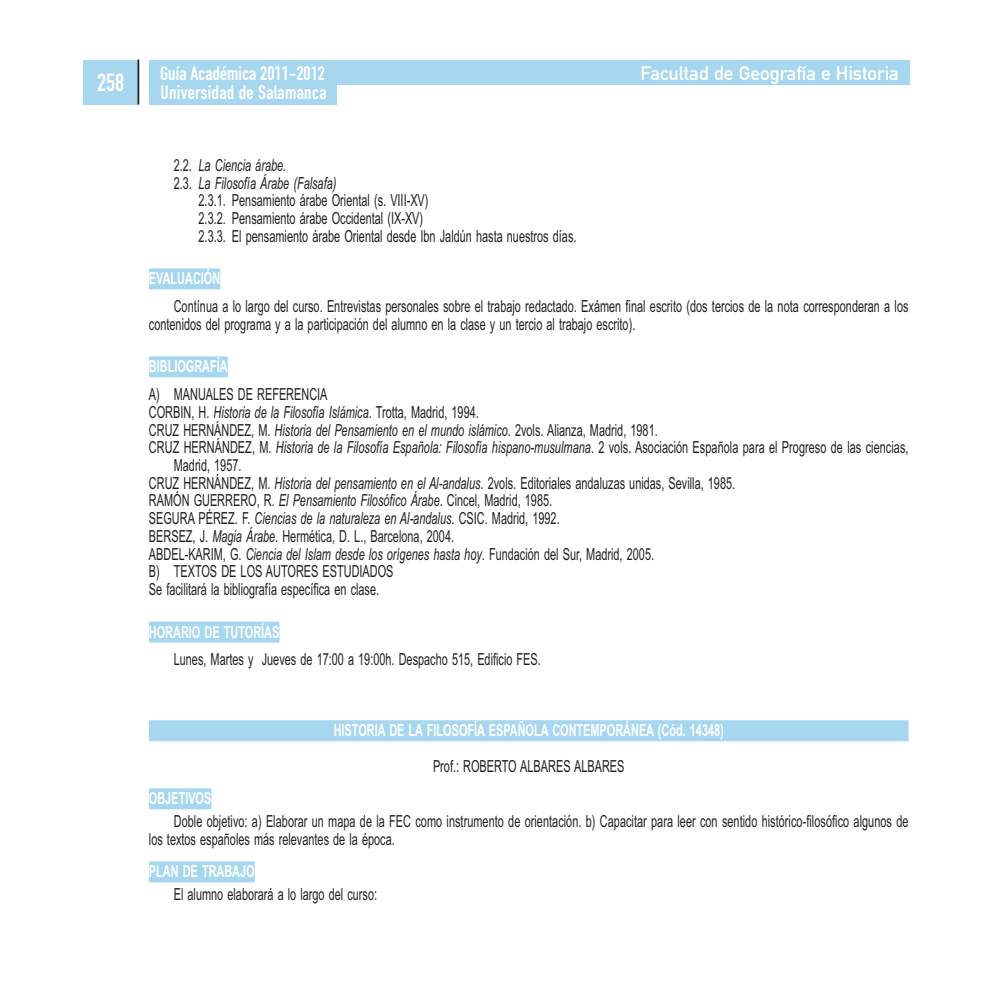
<style>
.page{position:relative;width:993px;height:993px;background:#fff}
.page>*{position:absolute;margin:0;border:0;box-sizing:border-box;transform-origin:0 0}
.t1{font:24.5px "DIN Engschrift Alternate";color:#fff}
.t2{font:19.25px "DIN Engschrift Alternate";letter-spacing:.01em;color:#fff}
.t3{font:19.25px "DIN Mittelschrift";color:#fff}
.t4{font:16.62px/17.7px "Arial Narrow";color:#231f20;scale:.8 1}
.t5{font:italic 16.62px "Arial Narrow";color:#231f20;scale:.8 1}
.t6{font:700 16.62px "Arial Narrow";color:#fff;scale:.8 1}
.s1{font-style:normal}
.s2{font-style:italic}
</style>
<div class="page">
<div style="left:149px;top:268px;width:71px;height:21px;background:#a6d7ee"></div>
<div style="left:149px;top:356px;width:79px;height:21px;background:#a6d7ee"></div>
<div style="left:149px;top:621px;width:130px;height:21px;background:#a6d7ee"></div>
<div style="left:149px;top:720px;width:759px;height:21px;background:#a6d7ee"></div>
<div style="left:149px;top:788px;width:62px;height:21px;background:#a6d7ee"></div>
<div style="left:149px;top:861px;width:106px;height:21px;background:#a6d7ee"></div>
<div style="left:83px;top:60px;width:55px;height:44px;background:#a6d7ee"></div>
<hr style="left:137px;top:60px;width:2px;height:44px;background:#231f20">
<div style="left:149px;top:60px;width:760px;height:25px;background:#a6d7ee"></div>
<div style="left:149px;top:83px;width:187px;height:21px;background:#a6d7ee"></div>
<h1 class="t1" style="left:97px;top:73px;width:29px">258</h1>
<p class="t2" style="left:160px;top:66px;width:166px">Guía Académica 2011-2012</p>
<p class="t3" style="left:640px;top:66px;width:260px">Facultad de Geografía e Historia</p>
<p class="t2" style="left:160px;top:85px;width:167px">Universidad de Salamanca</p>
<p class="t5" style="left:174px;top:159px;width:142px"><span class="s1">2.2.</span> La Ciencia árabe.</p>
<p class="t5" style="left:174px;top:177px;width:205px"><span class="s1">2.3.</span> La Filosofía Árabe (Falsafa)</p>
<p class="t4" style="left:198px;top:193px;width:289px">2.3.1. Pensamiento árabe Oriental (s. VIII-XV)</p>
<p class="t4" style="left:198px;top:211px;width:282px">2.3.2. Pensamiento árabe Occidental (IX-XV)</p>
<p class="t4" style="left:198px;top:229px;width:473px">2.3.3. El pensamiento árabe Oriental desde Ibn Jaldún hasta nuestros días.</p>
<p class="t6" style="left:149px;top:272px;width:91px">EVALUACIÓN</p>
<p class="t4" style="left:149px;top:299px;width:950px;text-indent:25px">Contínua a lo largo del curso. Entrevistas personales sobre el trabajo redactado. Exámen final escrito (dos tercios de la nota corresponderan a los contenidos del programa y a la participación del alumno en la clase y un tercio al trabajo escrito).</p>
<p class="t6" style="left:149px;top:360px;width:100px">BIBLIOGRAFÍA</p>
<p class="t4" style="left:149px;top:387px;width:225px">A) MANUALES DE REFERENCIA</p>
<p class="t4" style="left:149px;top:404px;width:414px">CORBIN, H. <span class="s2">Historia de la Filosofía Islámica</span>. Trotta, Madrid, 1994.</p>
<p class="t4" style="left:149px;top:422px;width:637px">CRUZ HERNÁNDEZ, M. <span class="s2">Historia del Pensamiento en el mundo islámico</span>. 2vols. Alianza, Madrid, 1981.</p>
<p class="t4" style="left:149px;top:440px;width:950px">CRUZ HERNÁNDEZ, M. <span class="s2">Historia de la Filosofía Española: Filosofía hispano-musulmana</span>. 2 vols. Asociación Española para el Progreso de las ciencias,</p>
<p class="t4" style="left:174px;top:458px;width:86px">Madrid, 1957.</p>
<p class="t4" style="left:149px;top:475px;width:734px">CRUZ HERNÁNDEZ, M. <span class="s2">Historia del pensamiento en el Al-andalus</span>. 2vols. Editoriales andaluzas unidas, Sevilla, 1985.</p>
<p class="t4" style="left:149px;top:493px;width:505px">RAMÓN GUERRERO, R. <span class="s2">El Pensamiento Filosófico Árabe</span>. Cincel, Madrid, 1985.</p>
<p class="t5" style="left:149px;top:512px;width:515px"><span class="s1">SEGURA PÉREZ. F.</span> Ciencias de la naturaleza en Al-andalus<span class="s1">. CSIC. Madrid, 1992.</span></p>
<p class="t4" style="left:149px;top:528px;width:383px">BERSEZ, J. <span class="s2">Magia Árabe</span>. Hermética, D. L., Barcelona, 2004.</p>
<p class="t4" style="left:149px;top:546px;width:632px">ABDEL-KARIM, G. <span class="s2">Ciencia del Islam desde los orígenes hasta hoy</span>. Fundación del Sur, Madrid, 2005.</p>
<p class="t4" style="left:149px;top:564px;width:307px">B) TEXTOS DE LOS AUTORES ESTUDIADOS</p>
<p class="t4" style="left:149px;top:582px;width:289px">Se facilitará la bibliografía específica en clase.</p>
<p class="t6" style="left:149px;top:625px;width:164px">HORARIO DE TUTORÍAS</p>
<p class="t4" style="left:174px;top:652px;width:460px">Lunes, Martes y Jueves de 17:00 a 19:00h. Despacho 515, Edificio FES.</p>
<p class="t6" style="left:333px;top:724px;width:489px">HISTORIA DE LA FILOSOFÍA ESPAÑOLA CONTEMPORÁNEA (Cód. 14348)</p>
<p class="t4" style="left:433px;top:758px;width:241px">Prof.: ROBERTO ALBARES ALBARES</p>
<p class="t6" style="left:149px;top:792px;width:80px">OBJETIVOS</p>
<p class="t4" style="left:149px;top:813px;width:950px;text-indent:25px">Doble objetivo: a) Elaborar un mapa de la FEC como instrumento de orientación. b) Capacitar para leer con sentido histórico-filosófico algunos de los textos españoles más relevantes de la época.</p>
<p class="t6" style="left:149px;top:865px;width:134px">PLAN DE TRABAJO</p>
<p class="t4" style="left:174px;top:886px;width:256px">El alumno elaborará a lo largo del curso:</p>
</div>
